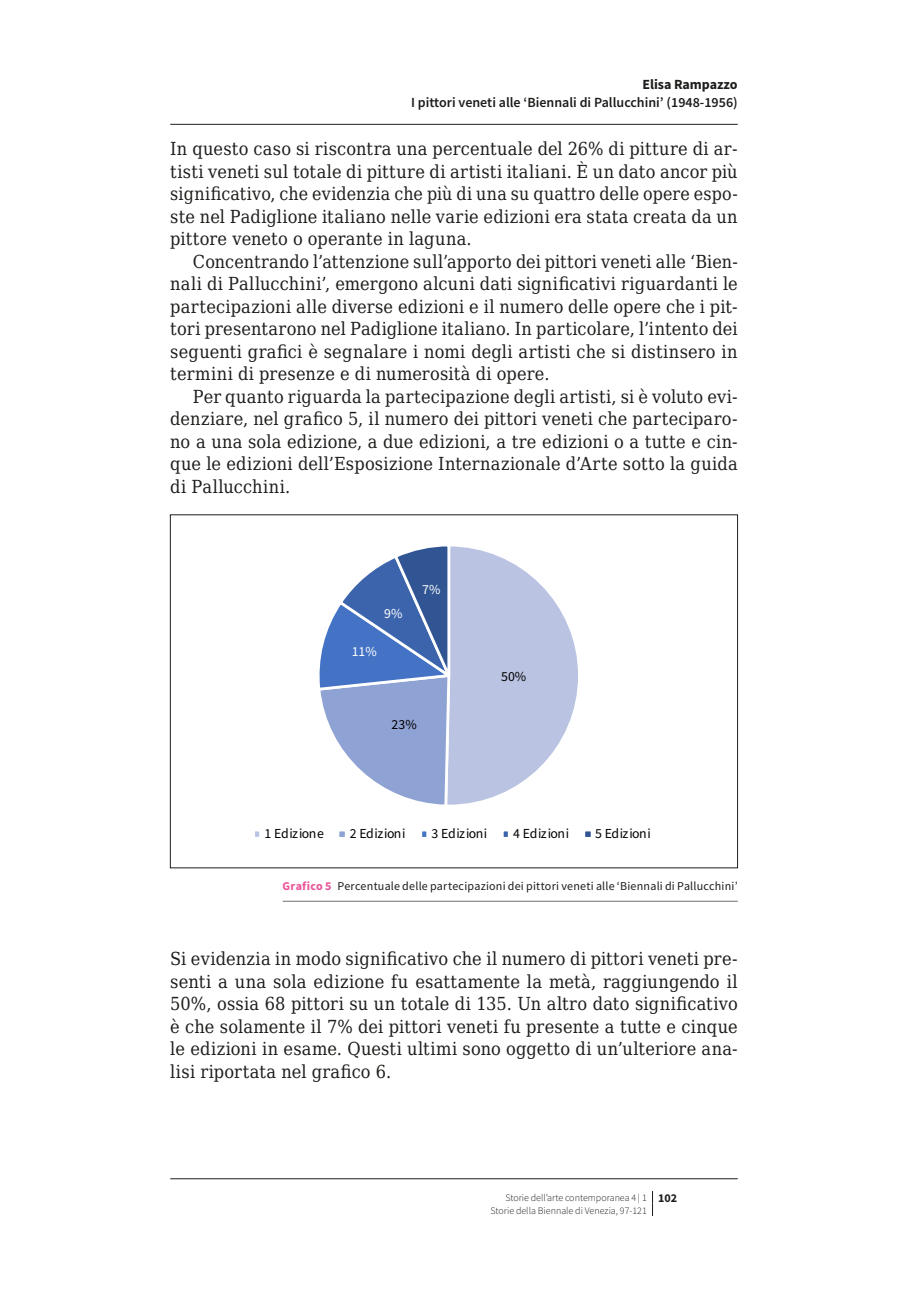
<style>
.page{position:relative;width:908px;height:1304px;background:#fff}
.page>*{position:absolute;margin:0;border:0;box-sizing:border-box;transform-origin:0 0}
.t1{font:18px/22.4px "DejaVu Serif Condensed";letter-spacing:.015em;color:#1d1d1b;text-align:justify}
.t2{font:600 14px "Source Sans Pro";color:#1d1d1b}
.t3{font:700 14px "Source Sans Pro";color:#1d1d1b}
.t4{font:13.8px "Source Sans Pro";letter-spacing:-.025em;color:#000}
.t5{font:13.8px "Source Sans Pro";color:#fff}
.t6{font:12px "Source Sans Pro";letter-spacing:.02em;color:#1d1d1b}
.t7{font:300 10px/12.4px "Source Sans Pro";color:#1d1d1b}
.s1{font-weight:700;color:#ea5297}
.s2{font-weight:700;font-size:12px}
</style>
<div class="page">
<svg style="left:652px;top:1191px;width:1px;height:25px"></svg>
<hr style="left:170px;top:1178px;width:567px;height:1px;background:#1d1d1b">
<hr style="left:282px;top:901px;width:455px;height:1px;background:#706f6f">
<svg style="left:319px;top:546px;width:259px;height:259px"></svg>
<div style="left:253px;top:830px;width:7px;height:8px;background:#bac4e2"></div>
<div style="left:252px;top:829px;width:10px;height:11px;border:3px solid #fff"></div>
<div style="left:338px;top:830px;width:8px;height:8px;background:#8fa2d4"></div>
<div style="left:336px;top:829px;width:11px;height:11px;border:3px solid #fff"></div>
<div style="left:420px;top:830px;width:7px;height:8px;background:#4472c4"></div>
<div style="left:419px;top:829px;width:10px;height:11px;border:3px solid #fff"></div>
<div style="left:502px;top:830px;width:7px;height:8px;background:#3b64ad"></div>
<div style="left:500px;top:829px;width:10px;height:11px;border:3px solid #fff"></div>
<div style="left:583px;top:830px;width:9px;height:8px;background:#315493"></div>
<div style="left:582px;top:829px;width:11px;height:11px;border:3px solid #fff"></div>
<hr style="left:170px;top:124px;width:567px;height:1px;background:#1d1d1b">
<p class="t3" style="left:642px;top:75px;width:97px">Elisa Rampazzo</p>
<p class="t2" style="left:411px;top:94px;width:328px">I pittori veneti alle ‘Biennali di Pallucchini’ (1948-1956)</p>
<p class="t1" style="left:170px;top:137px;width:568px">In questo caso si riscontra una percentuale del 26% di pitture di ar&shy;tisti veneti sul totale di pitture di artisti italiani. È un dato ancor più significativo, che evidenzia che più di una su quattro delle opere espo&shy;ste nel Padiglione italiano nelle varie edizioni era stata creata da un pittore veneto o operante in laguna.</p>
<p class="t1" style="left:170px;top:250px;width:568px;text-indent:23px">Concentrando l’attenzione sull’apporto dei pittori veneti alle ‘Bien&shy;nali di Pallucchini’, emergono alcuni dati significativi riguardanti le partecipazioni alle diverse edizioni e il numero delle opere che i pit&shy;tori presentarono nel Padiglione italiano. In particolare, l’intento dei seguenti grafici è segnalare i nomi degli artisti che si distinsero in termini di presenze e di numerosità di opere.</p>
<p class="t1" style="left:170px;top:385px;width:568px;text-indent:23px">Per quanto riguarda la partecipazione degli artisti, si è voluto evi&shy;denziare, nel grafico 5, il numero dei pittori veneti che parteciparo&shy;no a una sola edizione, a due edizioni, a tre edizioni o a tutte e cin&shy;que le edizioni dell’Esposizione Internazionale d’Arte sotto la guida di Pallucchini.</p>
<p class="t5" style="left:384px;top:604px;width:20px">9%</p>
<p class="t5" style="left:351px;top:643px;width:27px">11%</p>
<p class="t5" style="left:422px;top:581px;width:20px">7%</p>
<p class="t4" style="left:391px;top:716px;width:27px">23%</p>
<p class="t4" style="left:501px;top:668px;width:27px">50%</p>
<p class="t4" style="left:264px;top:825px;width:61px">1 Edizione</p>
<p class="t4" style="left:349px;top:825px;width:57px">2 Edizioni</p>
<p class="t4" style="left:431px;top:825px;width:57px">3 Edizioni</p>
<p class="t4" style="left:513px;top:825px;width:57px">4 Edizioni</p>
<p class="t4" style="left:594px;top:825px;width:57px">5 Edizioni</p>
<p class="t6" style="left:282px;top:878px;width:456px"><span class="s1">Grafico 5</span> Percentuale delle partecipazioni dei pittori veneti alle ‘Biennali di Pallucchini’</p>
<p class="t1" style="left:170px;top:947px;width:568px">Si evidenzia in modo significativo che il numero di pittori veneti pre&shy;senti a una sola edizione fu esattamente la metà, raggiungendo il 50%, ossia 68 pittori su un totale di 135. Un altro dato significativo è che solamente il 7% dei pittori veneti fu presente a tutte e cinque le edizioni in esame. Questi ultimi sono oggetto di un’ulteriore ana&shy;lisi riportata nel grafico 6.</p>
<p class="t7" style="left:490px;top:1191px;width:188px;text-indent:15px">Storie dell’arte contemporanea 4 | 1 <span class="s2">102<br></span>Storie della Biennale di Venezia, 97-121</p>
</div>
